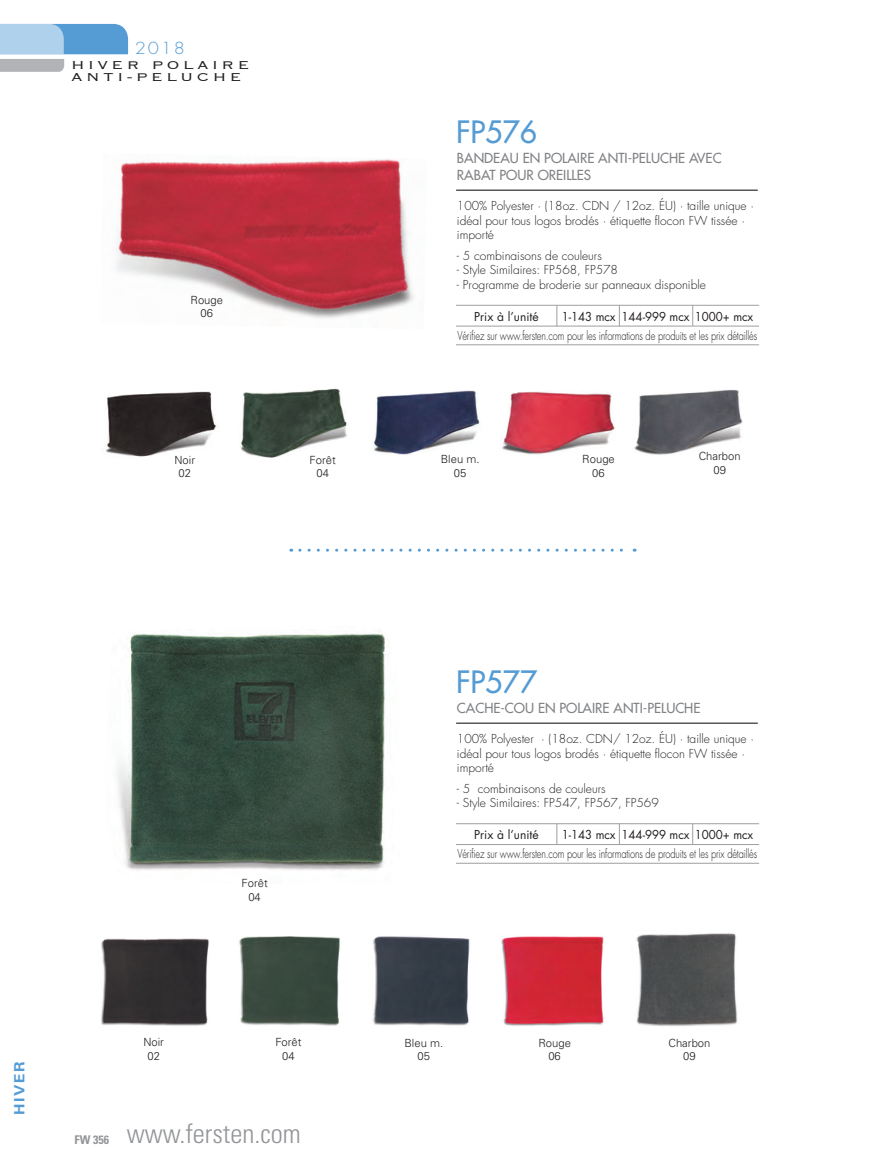
<style>
.page{position:relative;width:896px;height:1167px;background:#fff}
.page>*{position:absolute;margin:0;border:0;box-sizing:border-box;transform-origin:0 0}
.t1{font:30px "Futura";color:#559cd4}
.t2{font:300 condensed 27px "Univers";color:#939598}
.t3{font:300 16.2px "Futura";color:#559cd4;scale:1.11 1}
.t4{font:300 14.85px/12px "Copperplate";letter-spacing:.2em;color:#231f20;scale:1.18 1}
.t5{font:700 14.1px "Univers";letter-spacing:.1em;color:#559cd4;scale:1.11 1}
.t6{font:13.5px "Futura";color:#808285}
.t7{font:300 12px/14.4px "Futura";color:#231f20}
.t8{font:300 12px "Futura";color:#231f20;scale:.77 1}
.t9{font:12px "Futura";color:#231f20;scale:.95 1}
.t10{font:12px "Futura";color:#231f20}
.t11{font:700 condensed 12px "Univers";color:#939598}
.t12{font:300 11.25px/13.5px "Univers";color:#231f20;text-align:center}
</style>
<div class="page">
<svg style="left:0;top:24px;width:128px;height:48px"></svg>
<img style="left:634px;top:389px;width:109px;height:66px">
<img style="left:502px;top:391px;width:113px;height:64px">
<img style="left:105px;top:391px;width:113px;height:66px">
<img style="left:240px;top:388px;width:108px;height:70px">
<img style="left:374px;top:390px;width:106px;height:65px">
<img style="left:116px;top:159px;width:298px;height:160px">
<img style="left:117px;top:631px;width:269px;height:240px">
<img style="left:501px;top:936px;width:103px;height:90px">
<img style="left:636px;top:933px;width:102px;height:93px">
<img style="left:101px;top:938px;width:108px;height:88px">
<img style="left:239px;top:936px;width:101px;height:90px">
<img style="left:373px;top:936px;width:97px;height:90px">
<svg style="left:300px;top:549px;width:335px;height:3px"></svg>
<hr style="left:456px;top:190px;width:301px;height:1px;background:#231f20">
<hr style="left:456px;top:722px;width:301px;height:2px;background:#231f20">
<svg style="left:619px;top:306px;width:1px;height:20px"></svg>
<svg style="left:692px;top:306px;width:1px;height:20px"></svg>
<svg style="left:556px;top:306px;width:1px;height:20px"></svg>
<hr style="left:456px;top:344px;width:303px;height:1px;background:#9d9fa2">
<hr style="left:456px;top:326px;width:303px;height:1px;background:#9d9fa2">
<hr style="left:456px;top:305px;width:303px;height:1px;background:#9d9fa2">
<svg style="left:619px;top:824px;width:1px;height:20px"></svg>
<svg style="left:692px;top:824px;width:1px;height:20px"></svg>
<svg style="left:556px;top:824px;width:1px;height:20px"></svg>
<hr style="left:456px;top:863px;width:303px;height:1px;background:#9d9fa2">
<hr style="left:456px;top:844px;width:303px;height:1px;background:#9d9fa2">
<hr style="left:456px;top:823px;width:303px;height:1px;background:#9d9fa2">
<h3 class="t3" style="left:135px;top:37px;width:47px">2018</h3>
<p class="t4" style="left:71px;top:59px;width:153px">HIVER POLAIRE<br>ANTI-PELUCHE</p>
<p class="t12" style="left:190px;top:293px;width:34px">Rouge<br>06</p>
<h1 class="t1" style="left:456px;top:113px;width:83px">FP576</h1>
<p class="t6" style="left:457px;top:149px;width:46px">BAN DEAU</p>
<p class="t6" style="left:523px;top:149px;width:37px">EN POLAI</p>
<p class="t6" style="left:580px;top:149px;width:27px">RE ANTI</p>
<p class="t6" style="left:627px;top:149px;width:20px">-PELUC</p>
<p class="t6" style="left:669px;top:149px;width:30px">HE AVEC</p>
<p class="t6" style="left:457px;top:166px;width:106px">RABAT POU R OREILLES</p>
<p class="t7" style="left:457px;top:199px;width:298px">100% Polyester · (18oz. CDN / 12oz. ÉU) · taille unique · idéal pour tous logos brodés · étiquette flocon FW tissée · importé</p>
<p class="t7" style="left:457px;top:248px;width:146px">- 5 combinaisons de couleurs</p>
<p class="t7" style="left:457px;top:263px;width:163px">- Style Similaires: FP568, FP578</p>
<p class="t7" style="left:457px;top:277px;width:250px">- Programme de broderie sur panneaux disponible</p>
<p class="t10" style="left:474px;top:308px;width:66px">Prix à l’unité</p>
<p class="t9" style="left:561px;top:308px;width:203px">1-143 mcx 144-999 mcx 1000+ mcx</p>
<p class="t8" style="left:457px;top:328px;width:391px">Vérifiez sur www.fersten.com pour les informations de produits et les prix détaillés</p>
<p class="t12" style="left:174px;top:452px;width:22px">Noir<br>02</p>
<p class="t12" style="left:310px;top:452px;width:28px">Forêt<br>04</p>
<p class="t12" style="left:441px;top:452px;width:40px">Bleu m.<br>05</p>
<p class="t12" style="left:582px;top:452px;width:34px">Rouge<br>06</p>
<p class="t12" style="left:698px;top:449px;width:43px">Charbon<br>09</p>
<p class="t12" style="left:241px;top:876px;width:28px">Forêt<br>04</p>
<h1 class="t1" style="left:456px;top:662px;width:83px">FP577</h1>
<p class="t6" style="left:457px;top:699px;width:10px">CAC</p>
<p class="t6" style="left:484px;top:699px;width:31px">HE-COU</p>
<p class="t6" style="left:538px;top:699px;width:37px">EN POLAI</p>
<p class="t6" style="left:595px;top:699px;width:27px">RE ANTI</p>
<p class="t6" style="left:643px;top:699px;width:20px">-PELUC</p>
<p class="t6" style="left:684px;top:699px;width:16px">HE</p>
<p class="t7" style="left:457px;top:732px;width:298px">100% Polyester · (18oz. CDN/ 12oz. ÉU) · taille unique · idéal pour tous logos brodés · étiquette flocon FW tissée · importé</p>
<p class="t7" style="left:457px;top:781px;width:150px">- 5 combinaisons de couleurs</p>
<p class="t7" style="left:457px;top:796px;width:203px">- Style Similaires: FP547, FP567, FP569</p>
<p class="t10" style="left:474px;top:827px;width:66px">Prix à l’unité</p>
<p class="t9" style="left:561px;top:827px;width:203px">1-143 mcx 144-999 mcx 1000+ mcx</p>
<p class="t8" style="left:457px;top:846px;width:391px">Vérifiez sur www.fersten.com pour les informations de produits et les prix détaillés</p>
<p class="t5" style="left:10px;top:1115px;width:50px;rotate:-90deg">HIVER</p>
<p class="t12" style="left:143px;top:1035px;width:22px">Noir<br>02</p>
<p class="t12" style="left:275px;top:1035px;width:28px">Forêt<br>04</p>
<p class="t12" style="left:404px;top:1035px;width:40px">Bleu m.<br>05</p>
<p class="t11" style="left:74px;top:1132px;width:36px">FW 356</p>
<h2 class="t2" style="left:127px;top:1117px;width:176px">www.fersten.com</h2>
<p class="t12" style="left:538px;top:1035px;width:34px">Rouge<br>06</p>
<p class="t12" style="left:668px;top:1035px;width:43px">Charbon<br>09</p>
</div>
